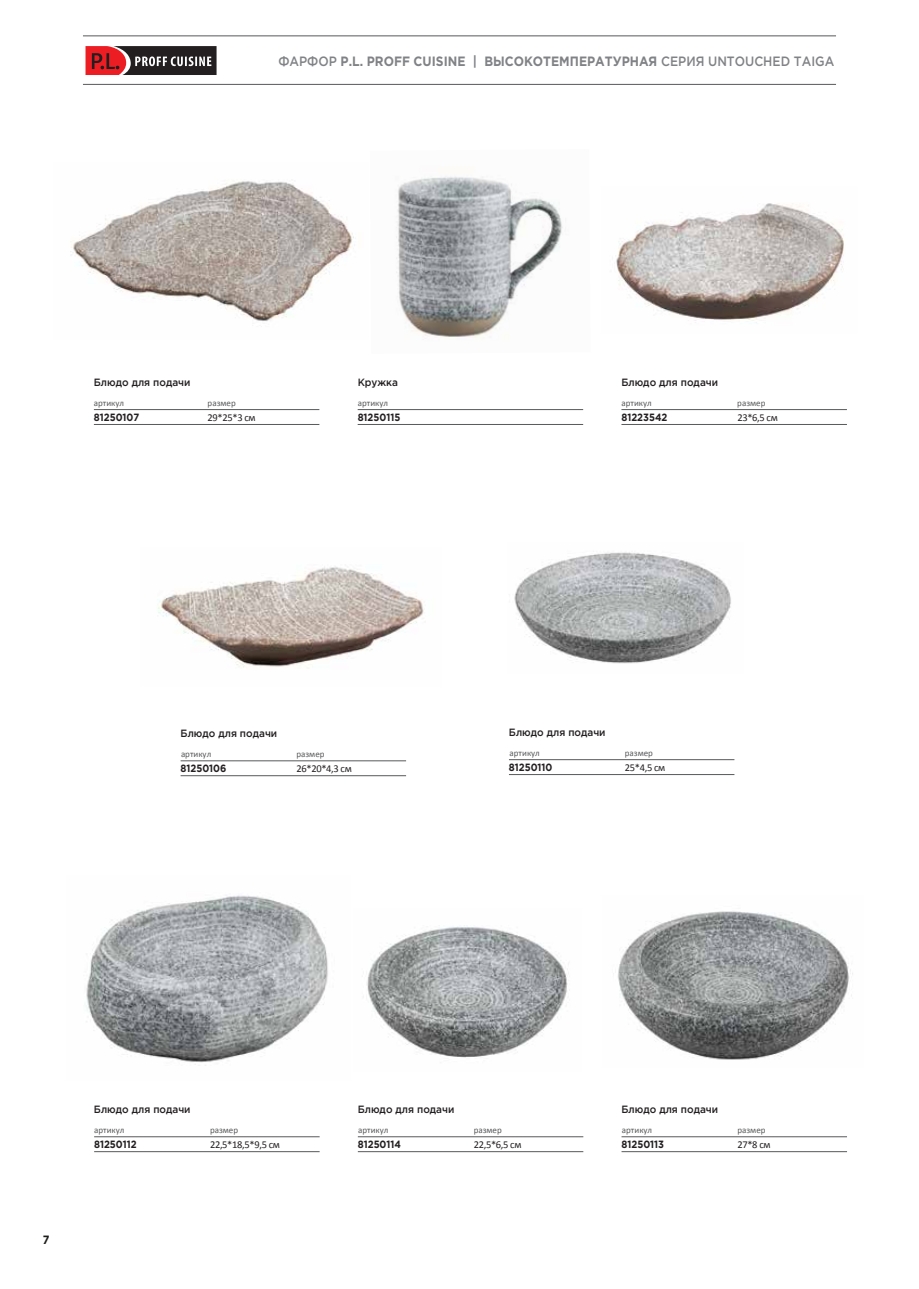
<style>
.page{position:relative;width:919px;height:1289px;background:#fff}
.page>*{position:absolute;margin:0;border:0;box-sizing:border-box;transform-origin:0 0}
.t1{font:700 13.5px "Gotham Pro";color:#808285;scale:.9 1}
.t2{font:700 12px "Gotham Pro";color:#1d1d1b;scale:.9 1}
.t3{font:500 10.5px "Gotham Pro";color:#231f20;scale:.95 1}
.t4{font:10.5px "Calibri";letter-spacing:-.03em;color:#231f20}
.t5{font:700 10.5px "Gotham Pro";color:#231f20;scale:.9 1}
.t6{font:9px "Calibri";color:#58595b}
.s1{font-weight:500}
</style>
<div class="page">
<hr style="left:83px;top:35px;width:753px;height:1px;background:#58595b">
<hr style="left:83px;top:84px;width:753px;height:1px;background:#58595b">
<svg style="left:85px;top:46px;width:131px;height:29px;background:#6f3b3d"></svg>
<hr style="left:357px;top:409px;width:226px;height:1px;background:#58595b">
<hr style="left:357px;top:424px;width:226px;height:1px;background:#58595b">
<hr style="left:94px;top:409px;width:225px;height:1px;background:#58595b">
<hr style="left:94px;top:424px;width:225px;height:1px;background:#58595b">
<hr style="left:621px;top:409px;width:225px;height:1px;background:#58595b">
<hr style="left:621px;top:424px;width:225px;height:1px;background:#58595b">
<hr style="left:94px;top:1136px;width:225px;height:1px;background:#58595b">
<hr style="left:94px;top:1151px;width:225px;height:1px;background:#58595b">
<hr style="left:358px;top:1136px;width:225px;height:1px;background:#58595b">
<hr style="left:358px;top:1151px;width:225px;height:1px;background:#58595b">
<hr style="left:621px;top:1136px;width:226px;height:1px;background:#58595b">
<hr style="left:621px;top:1151px;width:226px;height:1px;background:#58595b">
<hr style="left:509px;top:759px;width:225px;height:1px;background:#58595b">
<hr style="left:509px;top:774px;width:225px;height:1px;background:#58595b">
<img style="left:70px;top:181px;width:285px;height:140px">
<img style="left:396px;top:176px;width:167px;height:163px">
<img style="left:616px;top:203px;width:228px;height:120px">
<img style="left:514px;top:552px;width:217px;height:112px">
<img style="left:86px;top:895px;width:242px;height:171px">
<img style="left:366px;top:925px;width:203px;height:133px">
<img style="left:618px;top:911px;width:235px;height:149px">
<hr style="left:180px;top:760px;width:226px;height:1px;background:#58595b">
<hr style="left:180px;top:775px;width:226px;height:1px;background:#58595b">
<img style="left:158px;top:566px;width:266px;height:102px">
<p class="t1" style="left:278px;top:53px;width:619px"><span class="s1">ФАРФОР</span> P.L. PROFF CUISINE | ВЫСОКОТЕМПЕРАТУРНАЯ <span class="s1">СЕРИЯ UNTOUCHED TAIGA</span></p>
<p class="t3" style="left:94px;top:376px;width:103px">Блюдо для подачи</p>
<p class="t3" style="left:357px;top:376px;width:44px">Кружка</p>
<p class="t3" style="left:621px;top:376px;width:103px">Блюдо для подачи</p>
<p class="t5" style="left:357px;top:411px;width:49px">81250115</p>
<p class="t6" style="left:94px;top:397px;width:32px">артикул</p>
<p class="t6" style="left:358px;top:397px;width:32px">артикул</p>
<p class="t6" style="left:621px;top:397px;width:32px">артикул</p>
<p class="t6" style="left:207px;top:397px;width:30px">размер</p>
<p class="t5" style="left:94px;top:411px;width:52px">81250107</p>
<p class="t4" style="left:208px;top:411px;width:50px">29*25*3 см</p>
<p class="t5" style="left:621px;top:411px;width:53px">81223542</p>
<p class="t6" style="left:737px;top:397px;width:30px">размер</p>
<p class="t4" style="left:737px;top:411px;width:42px">23*6,5 см</p>
<p class="t3" style="left:180px;top:727px;width:103px">Блюдо для подачи</p>
<p class="t5" style="left:180px;top:762px;width:52px">81250106</p>
<p class="t6" style="left:181px;top:748px;width:32px">артикул</p>
<p class="t6" style="left:296px;top:748px;width:30px">размер</p>
<p class="t4" style="left:296px;top:762px;width:57px">26*20*4,3 см</p>
<p class="t3" style="left:509px;top:726px;width:103px">Блюдо для подачи</p>
<p class="t5" style="left:509px;top:761px;width:50px">81250110</p>
<p class="t6" style="left:509px;top:747px;width:32px">артикул</p>
<p class="t6" style="left:624px;top:747px;width:30px">размер</p>
<p class="t4" style="left:624px;top:761px;width:42px">25*4,5 см</p>
<p class="t2" style="left:43px;top:1232px;width:9px">7</p>
<p class="t3" style="left:94px;top:1103px;width:103px">Блюдо для подачи</p>
<p class="t3" style="left:358px;top:1103px;width:103px">Блюдо для подачи</p>
<p class="t3" style="left:621px;top:1103px;width:103px">Блюдо для подачи</p>
<p class="t5" style="left:94px;top:1138px;width:49px">81250112</p>
<p class="t6" style="left:210px;top:1124px;width:30px">размер</p>
<p class="t4" style="left:210px;top:1137px;width:71px">22,5*18,5*9,5 см</p>
<p class="t5" style="left:358px;top:1138px;width:49px">81250114</p>
<p class="t6" style="left:473px;top:1124px;width:30px">размер</p>
<p class="t4" style="left:473px;top:1137px;width:49px">22,5*6,5 см</p>
<p class="t5" style="left:621px;top:1138px;width:49px">81250113</p>
<p class="t6" style="left:94px;top:1124px;width:32px">артикул</p>
<p class="t6" style="left:358px;top:1124px;width:32px">артикул</p>
<p class="t6" style="left:622px;top:1124px;width:32px">артикул</p>
<p class="t6" style="left:737px;top:1124px;width:30px">размер</p>
<p class="t4" style="left:737px;top:1137px;width:35px">27*8 см</p>
</div>
